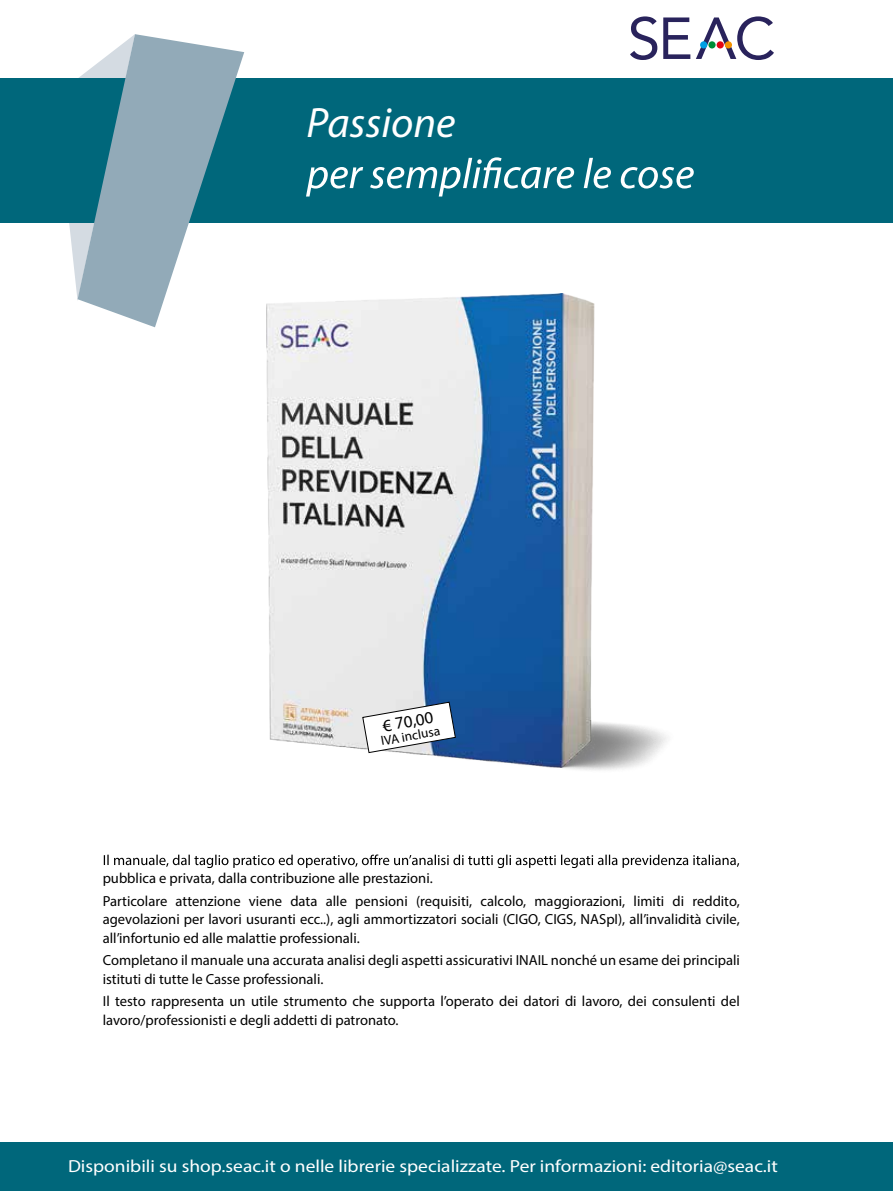
<style>
.page{position:relative;width:893px;height:1191px;background:#fff}
.page>*{position:absolute;margin:0;border:0;box-sizing:border-box;transform-origin:0 0}
.t1{font:italic 42.6px "Myriad Pro";color:#fff}
.t2{font:17.55px "Myriad Pro";color:#fff;scale:1.11 1}
.t3{font:17.25px "Myriad Pro";color:#000}
.t4{font:14.55px/18.5px "Myriad Pro";color:#000}
.t5{font:13.35px "Myriad Pro";color:#000}
</style>
<div class="page">
<svg style="left:630px;top:16px;width:27px;height:44px"></svg>
<svg style="left:663px;top:17px;width:27px;height:42px"></svg>
<svg style="left:696px;top:16px;width:78px;height:44px"></svg>
<div style="left:700px;top:41px;width:7px;height:7px;background:#009fe3;border-radius:50%"></div>
<div style="left:708px;top:41px;width:8px;height:7px;background:#008d36;border-radius:50%"></div>
<div style="left:717px;top:41px;width:7px;height:7px;background:#e30613;border-radius:50%"></div>
<div style="left:725px;top:41px;width:7px;height:7px;background:#f39200;border-radius:50%"></div>
<div style="left:0;top:1142px;width:893px;height:49px;background:#00677b"></div>
<svg style="left:69px;top:223px;width:9px;height:77px"></svg>
<div style="left:0;top:78px;width:893px;height:145px;background:#00677b"></div>
<svg style="left:78px;top:34px;width:166px;height:293px;fill:#92aab8"></svg>
<svg style="left:306px;top:157px;width:388px;height:39px"></svg>
<svg style="left:104px;top:854px;width:635px;height:14px"></svg>
<img style="left:266px;top:293px;width:401px;height:477px">
<svg style="left:362px;top:701px;width:94px;height:52px"></svg>
<h1 class="t1" style="left:307px;top:96px;width:150px">Passione</h1>
<p class="t3" style="left:381px;top:715px;width:53px;rotate:-10deg">€ 70,00</p>
<p class="t5" style="left:380px;top:733px;width:61px;rotate:-10deg">IVA inclusa</p>
<p class="t4" style="left:103px;top:867px;width:639px;line-height:22.5px">pubblica e privata, dalla contribuzione alle prestazioni.<br>Particolare attenzione viene data alle pensioni (requisiti, calcolo, maggiorazioni, limiti di reddito,</p>
<p class="t4" style="left:103px;top:910px;width:638px">agevolazioni per lavori usuranti ecc..), agli ammortizzatori sociali (CIGO, CIGS, NASpI), all’invalidità civile, all’infortunio ed alle malattie professionali.</p>
<p class="t4" style="left:103px;top:951px;width:639px">Completano il manuale una accurata analisi degli aspetti assicurativi INAIL nonché un esame dei principali istituti di tutte le Casse professionali.</p>
<p class="t4" style="left:103px;top:991px;width:639px">Il testo rappresenta un utile strumento che supporta l’operato dei datori di lavoro, dei consulenti del lavoro/professionisti e degli addetti di patronato.</p>
<p class="t2" style="left:68px;top:1154px;width:641px">Disponibili su shop.seac.it o nelle librerie specializzate. Per informazioni: editoria@seac.it</p>
</div>
